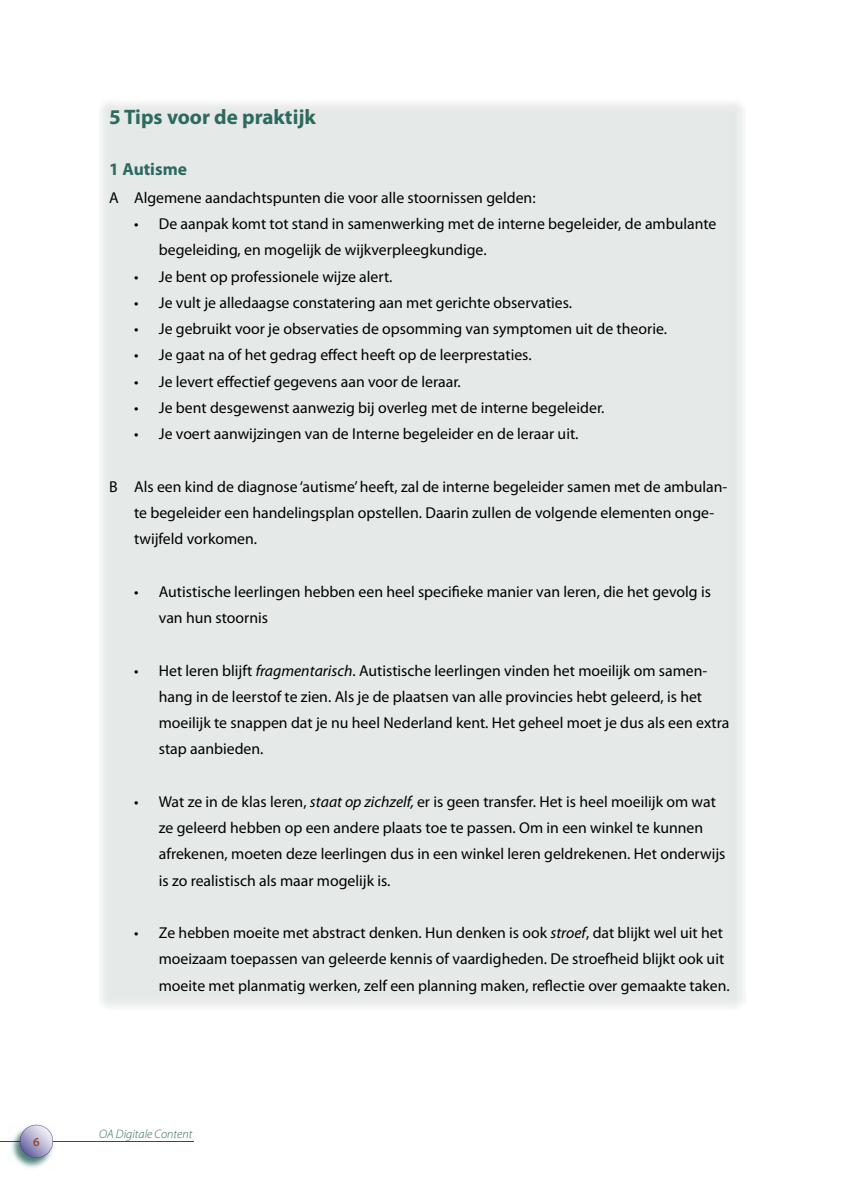
<style>
.page{position:relative;width:844px;height:1191px;background:#fff}
.page>*{position:absolute;margin:0;border:0;box-sizing:border-box;transform-origin:0 0}
.t1{font:700 21px "Myriad Pro";color:#2c695e}
.t2{font:700 17.5px "Myriad Pro";color:#2c695e}
.t3{font:15.75px/26.2px "Myriad Pro";color:#000}
.t4{font:italic 300 12.25px "Myriad Pro";color:#2c695e}
.t5{font:600 12.25px "Myriad Pro";color:#99452c}
.s1{font-style:italic}
</style>
<div class="page">
<hr style="left:0;top:1141px;width:193px;height:1px;background:#a9192d">
<img style="left:11px;top:1130px;width:38px;height:38px">
<svg style="left:20px;top:1124px;width:33px;height:34px"></svg>
<p class="t5" style="left:33px;top:1134px;width:8px">6</p>
<h1 class="t1" style="left:109px;top:105px;width:208px">5 Tips voor de praktijk</h1>
<p class="t2" style="left:109px;top:159px;width:79px">1 Autisme</p>
<p class="t3" style="left:109px;top:185px;width:428px">A Algemene aandachtspunten die voor alle stoornissen gelden:</p>
<p class="t3" style="left:159px;top:211px;width:559px;text-indent:-25px">• De aanpak komt tot stand in samenwerking met de interne begeleider, de ambulante begeleiding, en mogelijk de wijkverpleegkundige.</p>
<p class="t3" style="left:134px;top:263px;width:260px">• Je bent op professionele wijze alert.</p>
<p class="t3" style="left:134px;top:290px;width:439px">• Je vult je alledaagse constatering aan met gerichte observaties.</p>
<p class="t3" style="left:134px;top:316px;width:534px">• Je gebruikt voor je observaties de opsomming van symptomen uit de theorie.</p>
<p class="t3" style="left:134px;top:342px;width:399px">• Je gaat na of het gedrag effect heeft op de leerprestaties.</p>
<p class="t3" style="left:134px;top:368px;width:328px">• Je levert effectief gegevens aan voor de leraar.</p>
<p class="t3" style="left:134px;top:395px;width:472px">• Je bent desgewenst aanwezig bij overleg met de interne begeleider.</p>
<p class="t3" style="left:134px;top:421px;width:446px">• Je voert aanwijzingen van de Interne begeleider en de leraar uit.</p>
<p class="t3" style="left:134px;top:473px;width:594px;text-indent:-25px">B Als een kind de diagnose ‘autisme’ heeft, zal de interne begeleider samen met de ambulan&shy;te begeleider een handelingsplan opstellen. Daarin zullen de volgende elementen onge&shy;twijfeld vorkomen.</p>
<p class="t3" style="left:159px;top:578px;width:553px;text-indent:-25px">• Autistische leerlingen hebben een heel specifieke manier van leren, die het gevolg is van hun stoornis</p>
<p class="t3" style="left:159px;top:657px;width:572px;text-indent:-25px">• Het leren blijft <span class="s1">fragmentarisch</span>. Autistische leerlingen vinden het moeilijk om samen&shy;hang in de leerstof te zien. Als je de plaatsen van alle provincies hebt geleerd, is het moeilijk te snappen dat je nu heel Nederland kent. Het geheel moet je dus als een extra stap aanbieden.</p>
<p class="t3" style="left:159px;top:788px;width:568px;text-indent:-25px">• Wat ze in de klas leren, <span class="s1">staat op zichzelf,</span> er is geen transfer. Het is heel moeilijk om wat ze geleerd hebben op een andere plaats toe te passen. Om in een winkel te kunnen afrekenen, moeten deze leerlingen dus in een winkel leren geldrekenen. Het onderwijs is zo realistisch als maar mogelijk is.</p>
<p class="t3" style="left:159px;top:920px;width:572px;text-indent:-25px">• Ze hebben moeite met abstract denken. Hun denken is ook <span class="s1">stroef</span>, dat blijkt wel uit het moeizaam toepassen van geleerde kennis of vaardigheden. De stroefheid blijkt ook uit moeite met planmatig werken, zelf een planning maken, reflectie over gemaakte taken.</p>
<p class="t4" style="left:99px;top:1127px;width:94px">OA Digitale Content</p>
</div>
